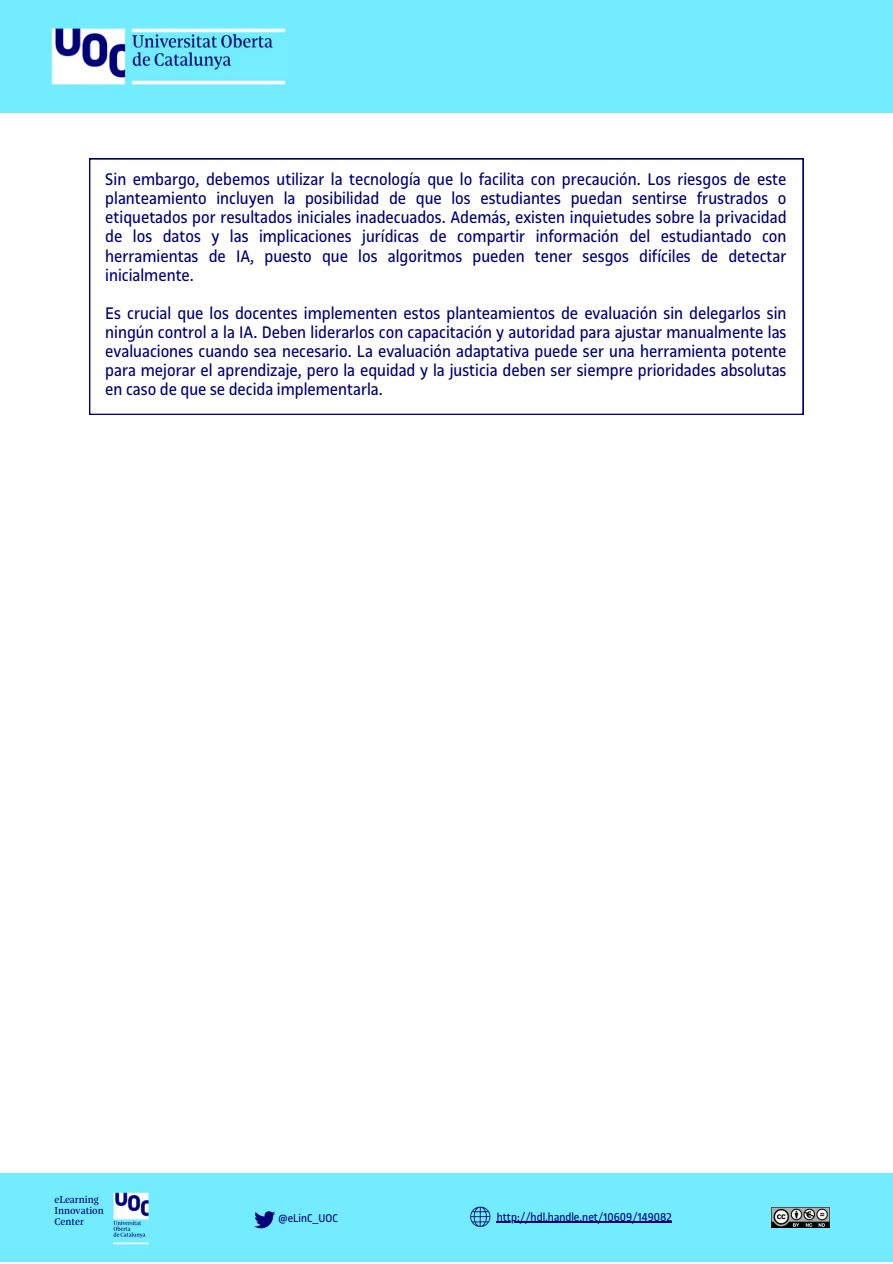
<style>
.page{position:relative;width:893px;height:1264px;background:#fff}
.page>*{position:absolute;margin:0;border:0;box-sizing:border-box;transform-origin:0 0}
.t1{font:18px/19px "UOC Sans";color:#000078;text-align:justify}
.t2{font:12.15px "UOC Sans";color:#010178}
.t3{font:12px "UOC Sans";color:#010178}
.t4{font:10.65px "UOC Serif";color:#010178}
</style>
<div class="page">
<div style="left:0;top:0;width:892px;height:112px;background:#73ecff"></div>
<img style="left:51px;top:28px;width:235px;height:57px">
<svg style="left:89px;top:158px;width:714px;height:257px"></svg>
<div style="left:1px;top:1173px;width:891px;height:89px;background:#73ecff"></div>
<img style="left:113px;top:1192px;width:36px;height:52px">
<svg style="left:254px;top:1211px;width:21px;height:17px"></svg>
<svg style="left:470px;top:1206px;width:20px;height:20px"></svg>
<img style="left:771px;top:1207px;width:58px;height:20px">
<hr style="left:497px;top:1221px;width:175px;height:1px;background:#010178">
<p class="t1" style="left:105px;top:170px;width:682px">Sin embargo, debemos utilizar la tecnología que lo facilita con precaución. Los riesgos de este planteamiento incluyen la posibilidad de que los estudiantes puedan sentirse frustrados o etiquetados por resultados iniciales inadecuados. Además, existen inquietudes sobre la privacidad de los datos y las implicaciones jurídicas de compartir información del estudiantado con herramientas de IA, puesto que los algoritmos pueden tener sesgos difíciles de detectar inicialmente.</p>
<p class="t1" style="left:105px;top:304px;width:682px">Es crucial que los docentes implementen estos planteamientos de evaluación sin delegarlos sin ningún control a la IA. Deben liderarlos con capacitación y autoridad para ajustar manualmente las evaluaciones cuando sea necesario. La evaluación adaptativa puede ser una herramienta potente para mejorar el aprendizaje, pero la equidad y la justicia deben ser siempre prioridades absolutas en caso de que se decida implementarla.</p>
<p class="t4" style="left:54px;top:1193px;width:46px">eLearning</p>
<p class="t4" style="left:54px;top:1204px;width:51px">Innovation</p>
<p class="t4" style="left:54px;top:1215px;width:31px">Center</p>
<p class="t3" style="left:278px;top:1212px;width:61px">@eLinC_UOC</p>
<p class="t2" style="left:497px;top:1211px;width:176px">http://hdl.handle.net/10609/149082</p>
</div>
